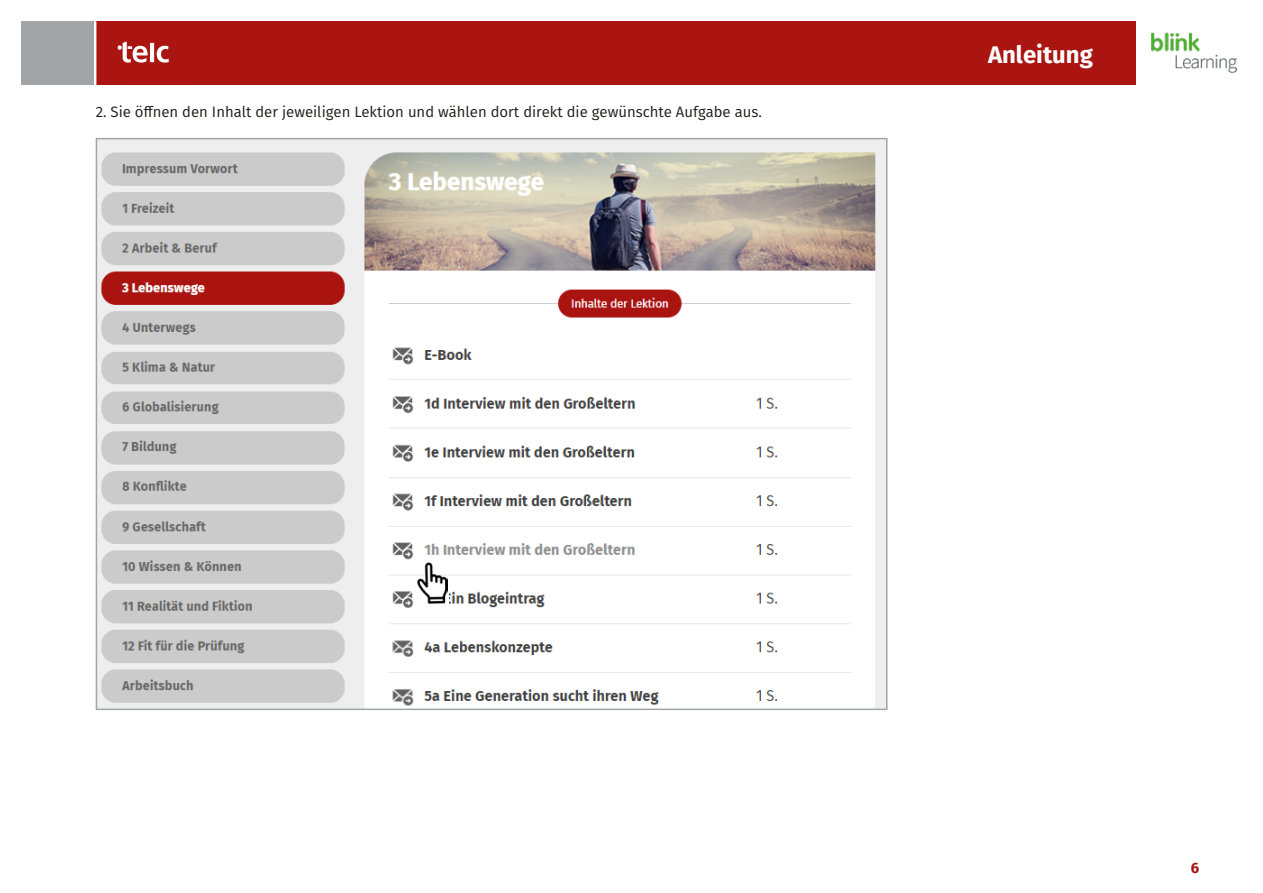
<style>
.page{position:relative;width:1263px;height:893px;background:#fff}
.page>*{position:absolute;margin:0;border:0;box-sizing:border-box;transform-origin:0 0}
.t1{font:700 24px "Fira Sans";color:#fff}
.Grundschrift{font:15px "Fira Sans";color:#1d1d1b}
.t2{font:700 15px "Fira Sans";color:#aa1411}
</style>
<div class="page">
<div style="left:95px;top:21px;width:1040px;height:64px;background:#aa1411"></div>
<svg style="left:117px;top:41px;width:52px;height:22px"></svg>
<img style="left:1151px;top:32px;width:86px;height:41px">
<div style="left:21px;top:21px;width:73px;height:64px;background:#a1a5a7"></div>
<hr style="left:95px;top:21px;width:1px;height:64px;background:#fff">
<img style="left:99px;top:141px;width:785px;height:566px">
<div style="left:417px;top:590px;width:32px;height:15px;background:#fff"></div>
<img style="left:417px;top:563px;width:31px;height:41px">
<p class="Grundschrift" style="left:96px;top:100px;width:666px">2. Sie öffnen den Inhalt der jeweiligen Lektion und wählen dort direkt die gewünschte Aufgabe aus.</p>
<h1 class="t1" style="left:988px;top:34px;width:106px">Anleitung</h1>
<p class="t2" style="left:1191px;top:855px;width:10px">6</p>
</div>
